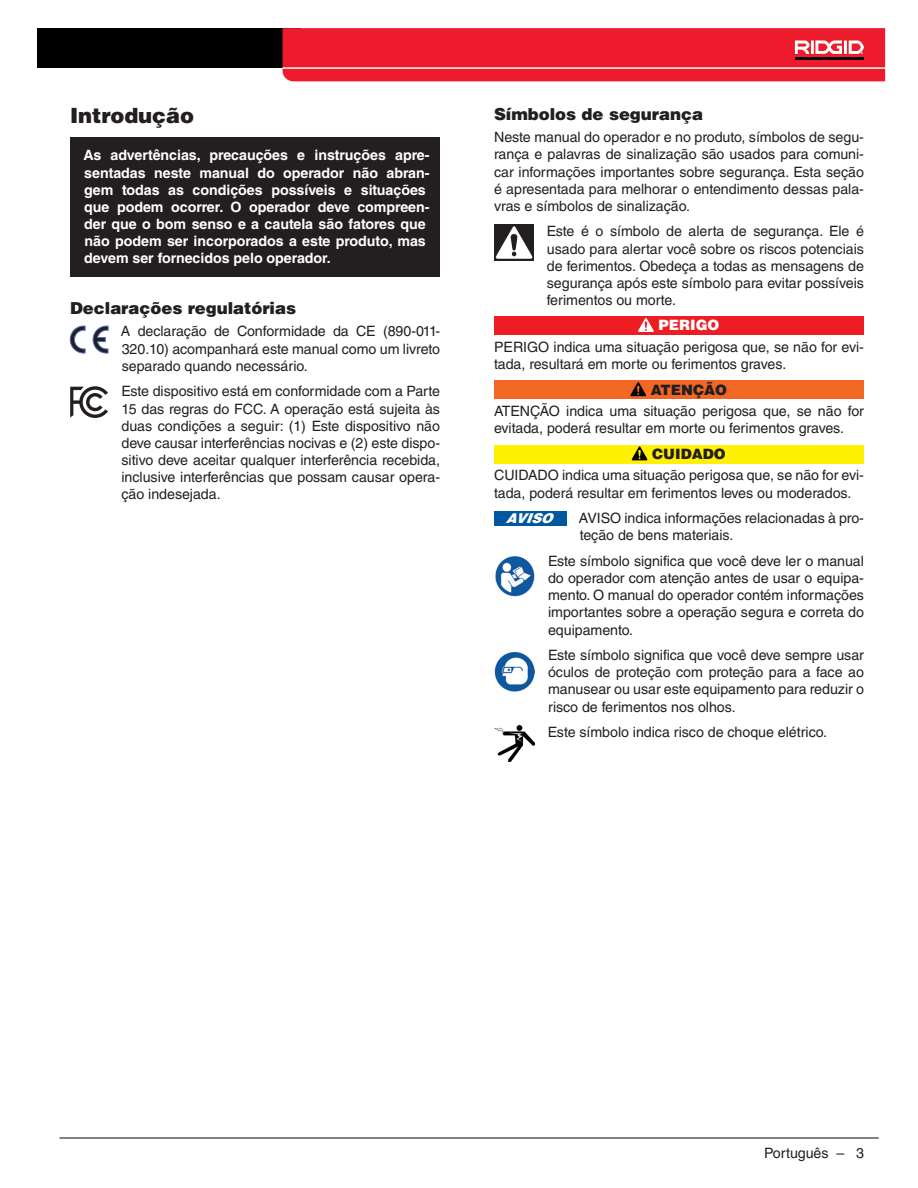
<style>
.page{position:relative;width:918px;height:1188px;background:#fff}
.page>*{position:absolute;margin:0;border:0;box-sizing:border-box;transform-origin:0 0}
.t1{font:900 21px "Helvetica LT Std";letter-spacing:-.005em;color:#231f20}
.t2{font:900 16.5px "Helvetica LT Std";letter-spacing:-.005em;color:#231f20}
.t3{font:14.25px/17.1px "Helvetica LT Std";letter-spacing:-.005em;color:#231f20;text-align:justify}
.t4{font:700 14.25px/17.1px "Helvetica LT Std";letter-spacing:-.005em;color:#fff}
.t5{font:900 14.25px "Helvetica LT Std";color:#231f20}
.t6{font:900 14.25px "Helvetica LT Std";color:#fff}
.t7{font:italic 900 13.5px "Helvetica LT Std";color:#fff}
</style>
<div class="page">
<div style="left:38px;top:28px;width:263px;height:40px;background:#000"></div>
<hr style="left:282px;top:67px;width:603px;height:2px;background:#fff">
<hr style="left:60px;top:1137px;width:819px;height:2px;background:#231f20">
<svg style="left:283px;top:28px;width:602px;height:53px;background:#ee2535"></svg>
<hr style="left:795px;top:57px;width:69px;height:3px;background:#0a0b0c">
<div style="left:70px;top:137px;width:370px;height:140px;background:#231f20"></div>
<svg style="left:93px;top:326px;width:15px;height:27px"></svg>
<svg style="left:70px;top:326px;width:15px;height:27px"></svg>
<svg style="left:70px;top:386px;width:38px;height:32px"></svg>
<img style="left:494px;top:225px;width:39px;height:35px">
<div style="left:494px;top:316px;width:370px;height:19px;background:#ee1d23"></div>
<svg style="left:638px;top:318px;width:16px;height:14px"></svg>
<div style="left:494px;top:381px;width:370px;height:18px;background:#f26724"></div>
<svg style="left:630px;top:382px;width:16px;height:14px"></svg>
<div style="left:494px;top:445px;width:370px;height:18px;background:#fff101"></div>
<svg style="left:632px;top:446px;width:15px;height:14px"></svg>
<div style="left:494px;top:511px;width:72px;height:15px;background:#00579d"></div>
<img style="left:495px;top:556px;width:40px;height:40px">
<img style="left:494px;top:652px;width:41px;height:40px">
<img style="left:494px;top:725px;width:40px;height:37px">
<h1 class="t1" style="left:70px;top:102px;width:125px">Introdução</h1>
<p class="t4" style="left:84px;top:147px;width:348px">As advertências, precauções e instruções apre&shy;sentadas neste manual do operador não abran&shy;gem todas as condições possíveis e situações que podem ocorrer. O operador deve compreen&shy;der que o bom senso e a cautela são fatores que não podem ser incorporados a este produto, mas devem ser fornecidos pelo operador.</p>
<p class="t2" style="left:70px;top:297px;width:227px">Declarações regulatórias</p>
<p class="t3" style="left:121px;top:323px;width:321px">A declaração de Conformidade da CE (890-011- 320. 10) acompanhará este manual como um livreto separado quando necessário.</p>
<p class="t3" style="left:121px;top:383px;width:320px">Este dispositivo está em conformidade com a Parte 15 das regras do FCC. A operação está sujeita às duas condições a seguir: (1) Este dispositivo não deve causar interferências nocivas e (2) este dispo&shy;sitivo deve aceitar qualquer interferência recebida, inclusive interferências que possam causar opera&shy;ção indesejada.</p>
<p class="t2" style="left:494px;top:103px;width:210px">Símbolos de segurança</p>
<p class="t3" style="left:494px;top:129px;width:371px">Neste manual do operador e no produto, símbolos de segu&shy;rança e palavras de sinalização são usados para comuni&shy;car informações importantes sobre segurança. Esta seção é apresentada para melhorar o entendimento dessas pala&shy;vras e símbolos de sinalização.</p>
<p class="t3" style="left:547px;top:223px;width:319px">Este é o símbolo de alerta de segurança. Ele é usado para alertar você sobre os riscos potenciais de ferimentos. Obedeça a todas as mensagens de segurança após este símbolo para evitar possíveis ferimentos ou morte.</p>
<p class="t6" style="left:659px;top:316px;width:62px">PERIGO</p>
<p class="t3" style="left:494px;top:338px;width:371px">PERIGO indica uma situação perigosa que, se não for evi&shy;tada, resultará em morte ou ferimentos graves.</p>
<p class="t5" style="left:651px;top:380px;width:78px">ATENÇÃO</p>
<p class="t3" style="left:494px;top:403px;width:371px">ATENÇÃO indica uma situação perigosa que, se não for evitada, poderá resultar em morte ou ferimentos graves.</p>
<p class="t5" style="left:652px;top:444px;width:75px">CUIDADO</p>
<p class="t3" style="left:494px;top:467px;width:371px">CUIDADO indica uma situação perigosa que, se não for evi&shy;tada, poderá resultar em ferimentos leves ou moderados.</p>
<p class="t7" style="left:506px;top:509px;width:48px">AVISO</p>
<p class="t3" style="left:579px;top:510px;width:286px">AVISO indica informações relacionadas à pro&shy;teção de bens materiais.</p>
<p class="t3" style="left:548px;top:553px;width:317px">Este símbolo significa que você deve ler o manual do operador com atenção antes de usar o equipa&shy;mento. O manual do operador contém informações importantes sobre a operação segura e correta do equipamento.</p>
<p class="t3" style="left:548px;top:647px;width:317px">Este símbolo significa que você deve sempre usar óculos de proteção com proteção para a face ao manusear ou usar este equipamento para reduzir o risco de ferimentos nos olhos.</p>
<p class="t3" style="left:548px;top:724px;width:278px">Este símbolo indica risco de choque elétrico.</p>
<p class="t3" style="left:764px;top:1144px;width:101px">Português – 3</p>
</div>
